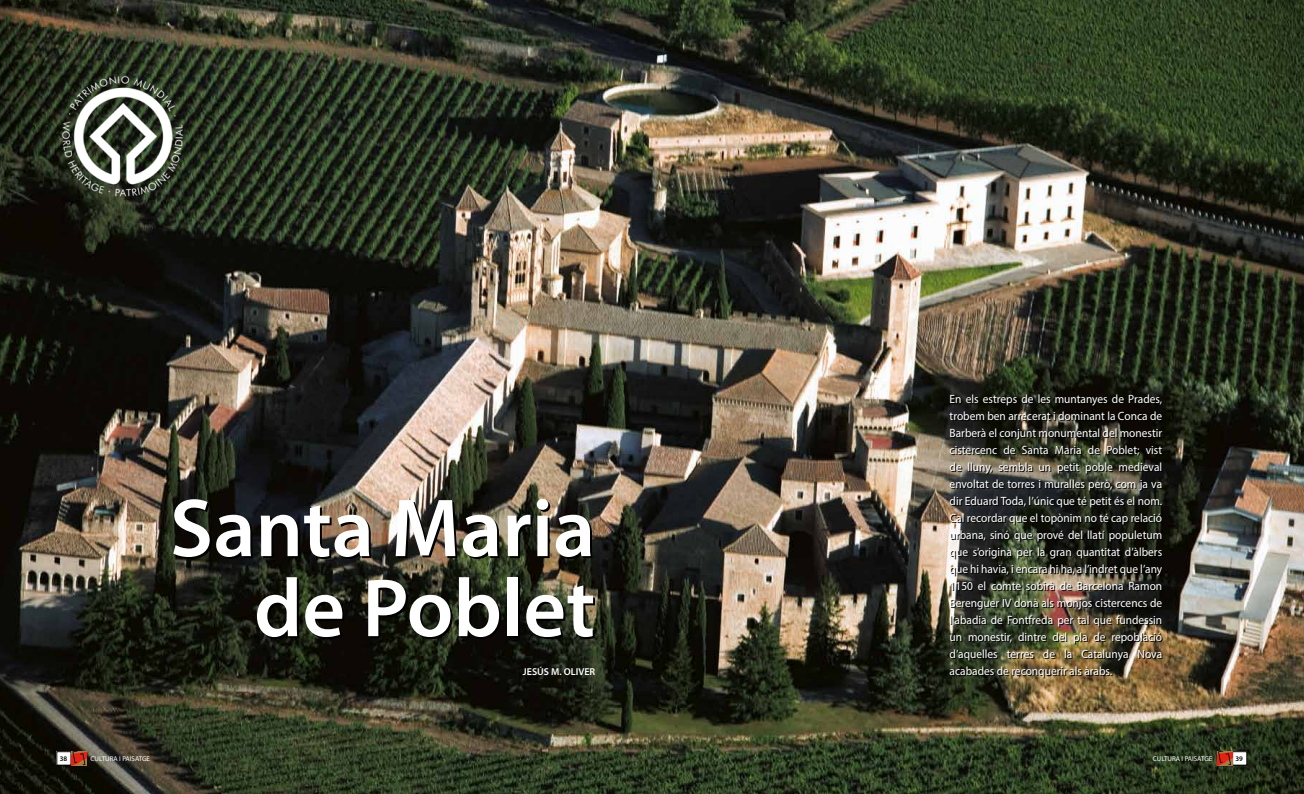
<style>
.page{position:relative;width:1304px;height:794px;background:#fff}
.page>*{position:absolute;margin:0;border:0;box-sizing:border-box;transform-origin:0 0}
.t1{font:600 83px/80px "Myriad Pro";color:#fff;text-align:right}
.t2{font:12px/17px "Myriad Pro";color:#fff;text-align:justify;scale:.95 1}
.t3{font:600 10px "Myriad Pro";color:#fff}
.t4{font:7px "Myriad Pro";color:#fff}
.t5{font:600 7px "Myriad Pro";color:#000}
</style>
<div class="page">
<img style="left:0;top:0;width:1304px;height:794px">
<img style="left:57px;top:70px;width:131px;height:132px">
<div style="left:57px;top:751px;width:14px;height:14px;background:#fff"></div>
<svg style="left:71px;top:751px;width:16px;height:14px"></svg>
<div style="left:1233px;top:751px;width:14px;height:14px;background:#fff"></div>
<div style="left:1232px;top:751px;width:15px;height:14px;border:1px solid #000"></div>
<svg style="left:1217px;top:751px;width:15px;height:14px"></svg>
<h1 class="t1" style="left:170px;top:486px;width:427px">Santa Maria de Poblet</h1>
<p class="t3" style="left:523px;top:665px;width:74px">JESÚS M. OLIVER</p>
<p class="t2" style="left:950px;top:390px;width:225px">En els estreps de les muntanyes de Prades, trobem ben arrecerat i dominant la Conca de Barberà el conjunt monumental del monestir cistercenc de Santa Maria de Poblet; vist de lluny, sembla un petit poble medieval envoltat de torres i muralles però, com ja va dir Eduard Toda, l’únic que té petit és el nom.<br>Cal recordar que el topònim no té cap relació urbana, sinó que prové del llatí populetum que s’origina per la gran quantitat d’àlbers que hi havia, i encara hi ha, a l’indret que l’any 1150 el comte sobirà de Barcelona Ramon Berenguer IV donà als monjos cistercencs de l’abadia de Fontfreda per tal que fundessin un monestir, dintre del pla de repoblació d’aquelles terres de la Catalunya Nova acabades de reconquerir als àrabs.</p>
<p class="t5" style="left:60px;top:754px;width:9px">38</p>
<p class="t4" style="left:90px;top:754px;width:61px">CULTURA I PAISATGE</p>
<p class="t4" style="left:1153px;top:754px;width:61px">CULTURA I PAISATGE</p>
<p class="t5" style="left:1235px;top:754px;width:9px">39</p>
</div>
